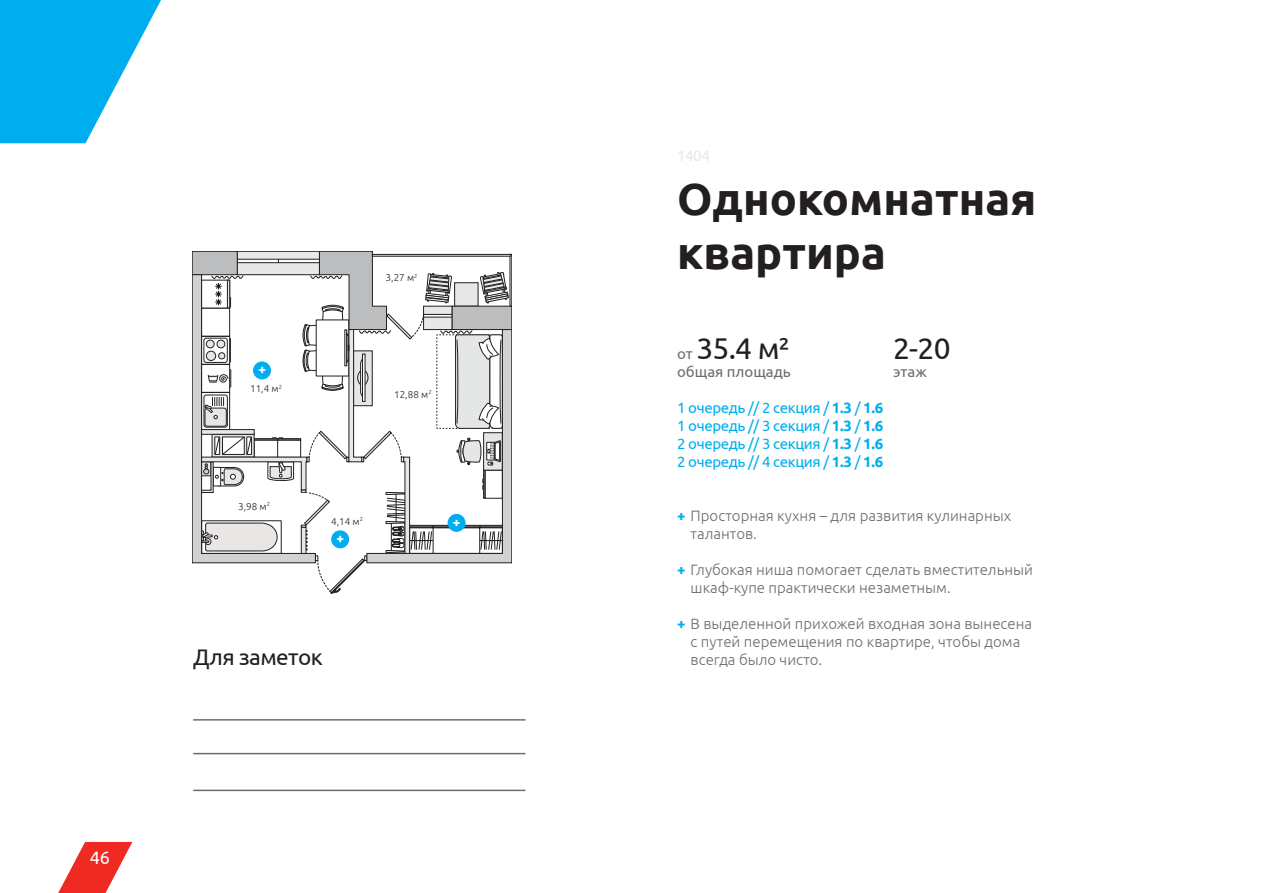
<style>
.page{position:relative;width:1263px;height:893px;background:#fff}
.page>*{position:absolute;margin:0;border:0;box-sizing:border-box;transform-origin:0 0}
.t1{font:700 45px "Ubuntu";color:#231f20}
.t2{font:30px "Ubuntu";color:#231f20}
.t3{font:22.5px "Ubuntu";letter-spacing:-.025em;color:#231f20}
.t4{font:18px "Ubuntu";color:#fff}
.t5{font:300 15px/18px "Ubuntu";color:#6c6d70}
.t6{font:15px/18px "Ubuntu";letter-spacing:-.025em;color:#00aeef;text-align:justify}
.t7{font:15px "Ubuntu";color:#6c6d70}
.t8{font:15px "Ubuntu";color:#e6e7e9}
.t9{font:700 13.5px "Ubuntu";color:#fff}
.t10{font:300 9.9px "Ubuntu";color:#231f20}
.s1{font-size:15px;color:#6c6d70}
.s2{font-weight:700}
.s3{font-weight:700;color:#00aeef}
</style>
<div class="page">
<svg style="left:192px;top:251px;width:320px;height:343px"></svg>
<hr style="left:193px;top:753px;width:332px;height:1px;background:#6c6d70">
<hr style="left:193px;top:719px;width:332px;height:2px;background:#6c6d70">
<hr style="left:193px;top:790px;width:332px;height:1px;background:#6c6d70">
<div style="left:253px;top:361px;width:18px;height:18px;background:#00aeef;border-radius:50%"></div>
<div style="left:448px;top:514px;width:17px;height:18px;background:#00aeef;border-radius:50%"></div>
<div style="left:331px;top:530px;width:18px;height:18px;background:#00aeef;border-radius:50%"></div>
<svg style="left:0;top:0;width:161px;height:143px"></svg>
<svg style="left:58px;top:842px;width:74px;height:51px"></svg>
<p class="t4" style="left:90px;top:847px;width:22px">46</p>
<p class="t9" style="left:258px;top:361px;width:9px">+</p>
<p class="t10" style="left:250px;top:382px;width:33px">11,4 м<sup>2</sup></p>
<p class="t10" style="left:238px;top:500px;width:33px">3,98 м<sup>2</sup></p>
<p class="t10" style="left:386px;top:271px;width:33px">3,27 м<sup>2</sup></p>
<p class="t10" style="left:394px;top:388px;width:39px">12,88 м<sup>2</sup></p>
<p class="t10" style="left:331px;top:515px;width:33px">4,14 м<sup>2</sup></p>
<p class="t9" style="left:336px;top:530px;width:9px">+</p>
<p class="t9" style="left:453px;top:514px;width:9px">+</p>
<h3 class="t3" style="left:193px;top:644px;width:131px">Для заметок</h3>
<p class="t8" style="left:677px;top:147px;width:34px">1404</p>
<h1 class="t1" style="left:677px;top:172px;width:361px">Однокомнатная</h1>
<h1 class="t1" style="left:677px;top:226px;width:210px">квартира</h1>
<h2 class="t2" style="left:677px;top:330px;width:114px"><span class="s1">от</span> 35.4 м²</h2>
<h2 class="t2" style="left:893px;top:330px;width:59px">2-20</h2>
<p class="t7" style="left:677px;top:363px;width:115px">общая площадь</p>
<p class="t7" style="left:893px;top:363px;width:35px">этаж</p>
<p class="t6" style="left:677px;top:398px;width:208px">1 очередь // 2 секция / <span class="s2">1.3</span> / <span class="s2">1.6<br></span>1 очередь // 3 секция / <span class="s2">1.3</span> / <span class="s2">1.6<br></span>2 очередь // 3 секция / <span class="s2">1.3</span> / <span class="s2">1.6<br></span>2 очередь // 4 секция / <span class="s2">1.3</span> / <span class="s2">1.6</span></p>
<p class="t5" style="left:691px;top:507px;width:322px;text-indent:-14px"><span class="s3">+</span> Просторная кухня – для развития кулинарных талантов.</p>
<p class="t5" style="left:691px;top:561px;width:344px;text-indent:-14px"><span class="s3">+</span> Глубокая ниша помогает сделать вместительный шкаф-купе практически незаметным.</p>
<p class="t5" style="left:691px;top:615px;width:343px;text-indent:-14px"><span class="s3">+</span> В выделенной прихожей входная зона вынесена с путей перемещения по квартире, чтобы дома всегда было чисто.</p>
</div>
